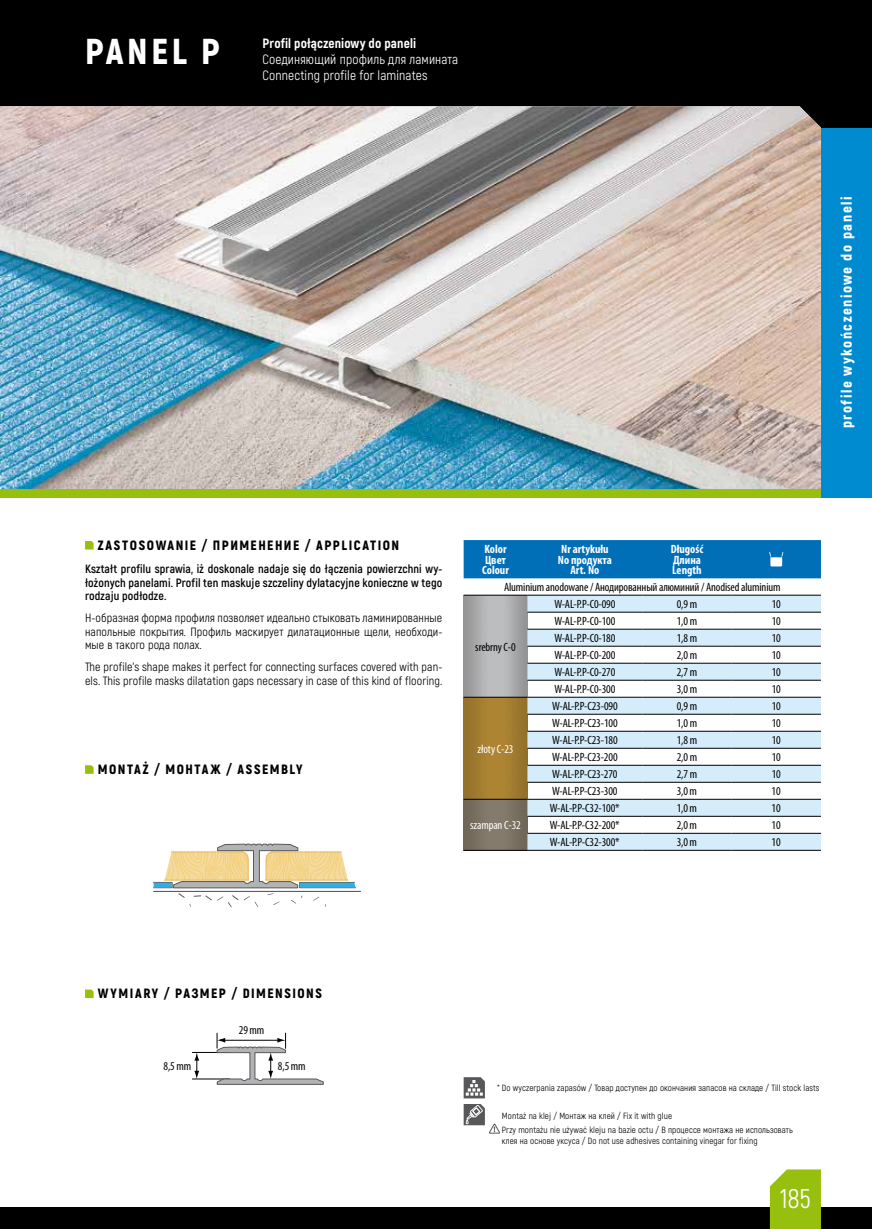
<style>
.page{position:relative;width:872px;height:1229px;background:#fff}
.page>*{position:absolute;margin:0;border:0;box-sizing:border-box;transform-origin:0 0}
.t1{font:900 36px "Akrobat";letter-spacing:.1em;color:#fff}
.t2{font:27px "Akrobat";color:#fff}
.t3{font:900 15px "Akrobat";letter-spacing:.1em;color:#fff}
.t4{font:900 13.5px "Akrobat";letter-spacing:.11em;color:#000}
.t5{font:13.5px/16.2px "Akrobat";letter-spacing:.01em;color:#fff}
.t6{font:800 13.5px "Akrobat";letter-spacing:.01em;color:#fff}
.t7{font:condensed 12px "Myriad Pro";letter-spacing:-.01em;color:#000}
.t8{font:12px/13.5px "Akrobat";letter-spacing:.01em;color:#000;text-align:justify}
.t9{font:700 12px/13.5px "Akrobat";letter-spacing:.01em;color:#000;text-align:justify}
.t10{font:700 condensed 12px/10.5px "Myriad Pro";color:#fff}
.t11{font:condensed 12px "Myriad Pro";letter-spacing:-.01em;color:#fff}
.t12{font:9px/14.7px "Akrobat";letter-spacing:.01em;color:#000}
</style>
<div class="page">
<div style="left:0;top:0;width:872px;height:168px;background:#000"></div>
<div style="left:0;top:489px;width:821px;height:8px;background:#97bf0d"></div>
<img style="left:0;top:106px;width:821px;height:383px">
<hr style="left:154px;top:891px;width:206px;height:1px;background:#58585a">
<svg style="left:153px;top:844px;width:203px;height:63px"></svg>
<svg style="left:85px;top:541px;width:9px;height:8px"></svg>
<svg style="left:85px;top:989px;width:9px;height:9px"></svg>
<svg style="left:85px;top:765px;width:9px;height:9px"></svg>
<hr style="left:192px;top:1078px;width:38px;height:1px;background:#000">
<hr style="left:192px;top:1052px;width:38px;height:1px;background:#000">
<svg style="left:194px;top:1052px;width:5px;height:27px"></svg>
<svg style="left:216px;top:1033px;width:108px;height:52px"></svg>
<svg style="left:463px;top:1104px;width:37px;height:30px"></svg>
<img style="left:463px;top:596px;width:64px;height:254px">
<svg style="left:527px;top:596px;width:294px;height:254px;fill:#d5edfa"></svg>
<hr style="left:463px;top:595px;width:64px;height:1px;background:#000">
<hr style="left:527px;top:595px;width:115px;height:1px;background:#000">
<hr style="left:642px;top:595px;width:89px;height:1px;background:#000">
<hr style="left:731px;top:595px;width:90px;height:1px;background:#000">
<hr style="left:527px;top:612px;width:115px;height:1px;background:#000">
<hr style="left:642px;top:612px;width:89px;height:1px;background:#000">
<hr style="left:731px;top:612px;width:90px;height:1px;background:#000">
<hr style="left:527px;top:629px;width:115px;height:1px;background:#000">
<hr style="left:642px;top:629px;width:89px;height:1px;background:#000">
<hr style="left:731px;top:629px;width:90px;height:1px;background:#000">
<hr style="left:527px;top:646px;width:115px;height:1px;background:#000">
<hr style="left:642px;top:646px;width:89px;height:1px;background:#000">
<hr style="left:731px;top:646px;width:90px;height:1px;background:#000">
<hr style="left:527px;top:663px;width:115px;height:1px;background:#000">
<hr style="left:642px;top:663px;width:89px;height:1px;background:#000">
<hr style="left:731px;top:663px;width:90px;height:1px;background:#000">
<hr style="left:527px;top:680px;width:115px;height:1px;background:#000">
<hr style="left:642px;top:680px;width:89px;height:1px;background:#000">
<hr style="left:731px;top:680px;width:90px;height:1px;background:#000">
<hr style="left:463px;top:697px;width:64px;height:1px;background:#000">
<hr style="left:527px;top:697px;width:115px;height:1px;background:#000">
<hr style="left:642px;top:697px;width:89px;height:1px;background:#000">
<hr style="left:731px;top:697px;width:90px;height:1px;background:#000">
<hr style="left:527px;top:714px;width:115px;height:1px;background:#000">
<hr style="left:642px;top:714px;width:89px;height:1px;background:#000">
<hr style="left:731px;top:714px;width:90px;height:1px;background:#000">
<hr style="left:527px;top:731px;width:115px;height:1px;background:#000">
<hr style="left:642px;top:731px;width:89px;height:1px;background:#000">
<hr style="left:731px;top:731px;width:90px;height:1px;background:#000">
<hr style="left:527px;top:748px;width:115px;height:1px;background:#000">
<hr style="left:642px;top:748px;width:89px;height:1px;background:#000">
<hr style="left:731px;top:748px;width:90px;height:1px;background:#000">
<hr style="left:527px;top:765px;width:115px;height:1px;background:#000">
<hr style="left:642px;top:765px;width:89px;height:1px;background:#000">
<hr style="left:731px;top:765px;width:90px;height:1px;background:#000">
<hr style="left:527px;top:782px;width:115px;height:1px;background:#000">
<hr style="left:642px;top:782px;width:89px;height:1px;background:#000">
<hr style="left:731px;top:782px;width:90px;height:1px;background:#000">
<hr style="left:463px;top:799px;width:64px;height:1px;background:#000">
<hr style="left:527px;top:799px;width:115px;height:1px;background:#000">
<hr style="left:642px;top:799px;width:89px;height:1px;background:#000">
<hr style="left:731px;top:799px;width:90px;height:1px;background:#000">
<hr style="left:527px;top:816px;width:115px;height:1px;background:#000">
<hr style="left:642px;top:816px;width:89px;height:1px;background:#000">
<hr style="left:731px;top:816px;width:90px;height:1px;background:#000">
<hr style="left:527px;top:833px;width:115px;height:1px;background:#000">
<hr style="left:642px;top:833px;width:89px;height:1px;background:#000">
<hr style="left:731px;top:833px;width:90px;height:1px;background:#000">
<hr style="left:463px;top:850px;width:64px;height:1px;background:#000">
<hr style="left:527px;top:850px;width:115px;height:1px;background:#000">
<hr style="left:642px;top:850px;width:89px;height:1px;background:#000">
<hr style="left:731px;top:850px;width:90px;height:1px;background:#000">
<div style="left:463px;top:540px;width:358px;height:38px;background:#006fb7"></div>
<div style="left:0;top:1208px;width:872px;height:21px;background:#000"></div>
<svg style="left:770px;top:1169px;width:51px;height:60px;background:#9cc21a"></svg>
<div style="left:821px;top:128px;width:51px;height:369px;background:#008bd0"></div>
<svg style="left:463px;top:1077px;width:22px;height:21px"></svg>
<h1 class="t1" style="left:85px;top:28px;width:136px">PANEL P</h1>
<p class="t6" style="left:263px;top:35px;width:155px">Profil połączeniowy do paneli</p>
<p class="t5" style="left:263px;top:51px;width:197px">Соединяющий профиль для ламината<br>Connecting profile for laminates</p>
<p class="t4" style="left:98px;top:536px;width:303px">ZASTOSOWANIE / ПРИМЕНЕНИЕ / APPLICATION</p>
<p class="t9" style="left:85px;top:562px;width:359px">Kształt profilu sprawia, iż doskonale nadaje się do łączenia powierzchni wy&shy;łożonych panelami. Profil ten maskuje szczeliny dylatacyjne konieczne w tego rodzaju podłodze.</p>
<p class="t8" style="left:85px;top:611px;width:359px">Н-образная форма профиля позволяет идеально стыковать ламинированные напольные покрытия. Профиль маскирует дилатационные щели, необходи&shy;мые в такого рода полах.</p>
<p class="t8" style="left:85px;top:660px;width:359px">The profile’s shape makes it perfect for connecting surfaces covered with pan&shy;els. This profile masks dilatation gaps necessary in case of this kind of flooring.</p>
<p class="t4" style="left:98px;top:760px;width:206px">MONTAŻ / МОНТАЖ / ASSEMBLY</p>
<p class="t10" style="left:482px;top:544px;width:28px">Kolor<br>Цвет<br>Colour</p>
<p class="t10" style="left:558px;top:544px;width:55px;text-align:center">Nr artykułu<br>No продукта<br>Art. No</p>
<p class="t10" style="left:670px;top:544px;width:34px">Długość<br>Длина<br>Length</p>
<p class="t7" style="left:504px;top:580px;width:278px">Aluminium anodowane / Анодированный алюминий / Anodised aluminium</p>
<p class="t7" style="left:475px;top:639px;width:42px">srebrny C-0</p>
<p class="t11" style="left:477px;top:741px;width:37px">złoty C-23</p>
<p class="t11" style="left:470px;top:818px;width:52px">szampan C-32</p>
<p class="t7" style="left:554px;top:597px;width:63px">W-AL-P.P-C0-090</p>
<p class="t7" style="left:676px;top:597px;width:22px">0,9 m</p>
<p class="t7" style="left:771px;top:597px;width:11px">10</p>
<p class="t7" style="left:554px;top:614px;width:63px">W-AL-P.P-C0-100</p>
<p class="t7" style="left:676px;top:614px;width:22px">1,0 m</p>
<p class="t7" style="left:771px;top:614px;width:11px">10</p>
<p class="t7" style="left:554px;top:631px;width:63px">W-AL-P.P-C0-180</p>
<p class="t7" style="left:676px;top:631px;width:22px">1,8 m</p>
<p class="t7" style="left:771px;top:631px;width:11px">10</p>
<p class="t7" style="left:554px;top:648px;width:63px">W-AL-P.P-C0-200</p>
<p class="t7" style="left:676px;top:648px;width:22px">2,0 m</p>
<p class="t7" style="left:771px;top:648px;width:11px">10</p>
<p class="t7" style="left:554px;top:665px;width:63px">W-AL-P.P-C0-270</p>
<p class="t7" style="left:676px;top:665px;width:22px">2,7 m</p>
<p class="t7" style="left:771px;top:665px;width:11px">10</p>
<p class="t7" style="left:554px;top:682px;width:63px">W-AL-P.P-C0-300</p>
<p class="t7" style="left:676px;top:682px;width:22px">3,0 m</p>
<p class="t7" style="left:771px;top:682px;width:11px">10</p>
<p class="t7" style="left:552px;top:699px;width:67px">W-AL-P.P-C23-090</p>
<p class="t7" style="left:676px;top:699px;width:22px">0,9 m</p>
<p class="t7" style="left:771px;top:699px;width:11px">10</p>
<p class="t7" style="left:552px;top:716px;width:67px">W-AL-P.P-C23-100</p>
<p class="t7" style="left:676px;top:716px;width:22px">1,0 m</p>
<p class="t7" style="left:771px;top:716px;width:11px">10</p>
<p class="t7" style="left:552px;top:733px;width:67px">W-AL-P.P-C23-180</p>
<p class="t7" style="left:676px;top:733px;width:22px">1,8 m</p>
<p class="t7" style="left:771px;top:733px;width:11px">10</p>
<p class="t7" style="left:552px;top:750px;width:67px">W-AL-P.P-C23-200</p>
<p class="t7" style="left:676px;top:750px;width:22px">2,0 m</p>
<p class="t7" style="left:771px;top:750px;width:11px">10</p>
<p class="t7" style="left:552px;top:767px;width:67px">W-AL-P.P-C23-270</p>
<p class="t7" style="left:676px;top:767px;width:22px">2,7 m</p>
<p class="t7" style="left:771px;top:767px;width:11px">10</p>
<p class="t7" style="left:552px;top:784px;width:67px">W-AL-P.P-C23-300</p>
<p class="t7" style="left:676px;top:784px;width:22px">3,0 m</p>
<p class="t7" style="left:771px;top:784px;width:11px">10</p>
<p class="t7" style="left:550px;top:801px;width:71px">W-AL-P.P-C32-100*</p>
<p class="t7" style="left:676px;top:801px;width:22px">1,0 m</p>
<p class="t7" style="left:771px;top:801px;width:11px">10</p>
<p class="t7" style="left:550px;top:818px;width:71px">W-AL-P.P-C32-200*</p>
<p class="t7" style="left:676px;top:818px;width:22px">2,0 m</p>
<p class="t7" style="left:771px;top:818px;width:11px">10</p>
<p class="t7" style="left:550px;top:835px;width:71px">W-AL-P.P-C32-300*</p>
<p class="t7" style="left:676px;top:835px;width:22px">3,0 m</p>
<p class="t7" style="left:771px;top:835px;width:11px">10</p>
<p class="t3" style="left:836px;top:428px;width:233px;rotate:-90deg">profile wykończeniowe do paneli</p>
<p class="t4" style="left:98px;top:984px;width:225px">WYMIARY / РАЗМЕР / DIMENSIONS</p>
<p class="t7" style="left:239px;top:1023px;width:27px">29 mm</p>
<p class="t7" style="left:163px;top:1059px;width:29px">8,5 mm</p>
<p class="t7" style="left:278px;top:1059px;width:29px">8,5 mm</p>
<p class="t12" style="left:497px;top:1080px;width:324px">* Do wyczerpania zapasów / Товар доступен до окончания запасов на складе / Till stock lasts</p>
<p class="t12" style="left:502px;top:1108px;width:292px">Montaż na klej / Монтаж на клей / Fix it with glue<br>Przy montażu nie używać kleju na bazie octu / В процессе монтажа не использовать</p>
<p class="t12" style="left:502px;top:1133px;width:257px">клея на основе уксуса / Do not use adhesives containing vinegar for fixing</p>
<h2 class="t2" style="left:780px;top:1182px;width:32px">185</h2>
</div>
